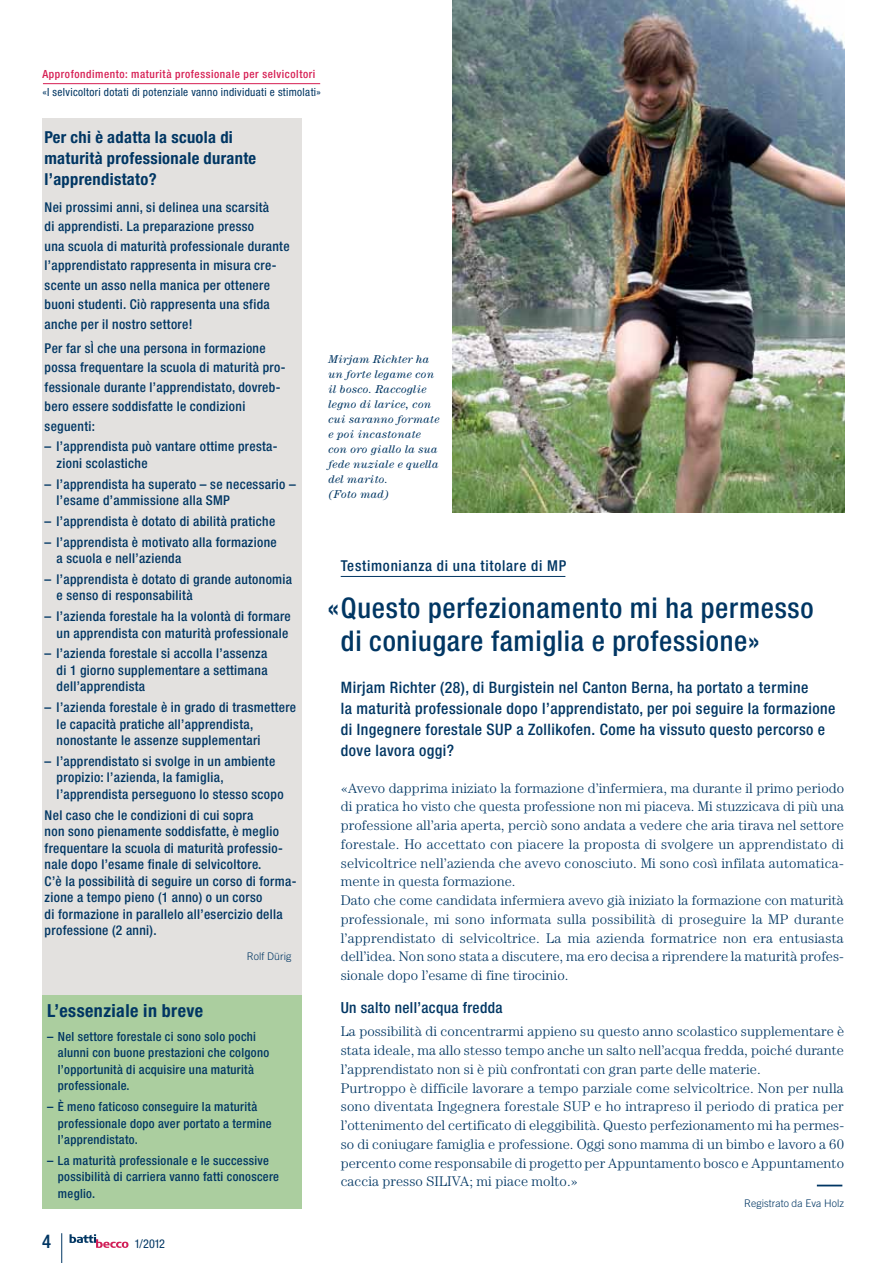
<style>
.page{position:relative;width:893px;height:1263px;background:#fff}
.page>*{position:absolute;margin:0;border:0;box-sizing:border-box;transform-origin:0 0}
.t1{font:500 condensed 28.5px/33px "Helvetica Neue";letter-spacing:.025em;color:#003663}
.t2{font:500 condensed 18.75px "Helvetica Neue";color:#003663}
.t3{font:700 condensed 18px "Helvetica Neue";letter-spacing:.025em;color:#003663}
.t4{font:700 condensed 16.5px/21px "Helvetica Neue";letter-spacing:.02em;color:#003663}
.t5{font:500 condensed 15.75px/21px "Helvetica Neue";letter-spacing:.03em;color:#003663}
.t6{font:500 condensed 15.3px "Helvetica Neue";letter-spacing:.025em;color:#003663}
.t7{font:500 condensed 15px "Helvetica Neue";letter-spacing:.05em;color:#003663}
.t8{font:300 13.95px/18.8px "Century";letter-spacing:.005em;color:#003663}
.t9{font:500 condensed 13.5px/16.5px "Helvetica Neue";letter-spacing:.025em;color:#003663}
.t10{font:500 condensed 12.6px/16.5px "Helvetica Neue";letter-spacing:.025em;color:#003663}
.t11{font:condensed 12.15px "Helvetica Neue";color:#003663}
.t12{font:italic 11.25px/15px "Century";letter-spacing:.025em;color:#003663}
.t13{font:condensed 11.25px "Helvetica Neue";letter-spacing:.03em;color:#003663}
.t14{font:500 condensed 11.25px "Helvetica Neue";letter-spacing:.05em;color:#d61e53}
.t15{font:300 10.5px "Trade Gothic";letter-spacing:.005em;color:#003663}
</style>
<div class="page">
<div style="left:43px;top:118px;width:259px;height:894px;background:#e3e1df"></div>
<svg style="left:70px;top:1234px;width:58px;height:14px"></svg>
<div style="left:43px;top:995px;width:259px;height:213px;background:#abce9f"></div>
<hr style="left:61px;top:1233px;width:1px;height:30px;background:#003663">
<img style="left:453px;top:0;width:391px;height:512px">
<hr style="left:817px;top:1184px;width:25px;height:2px;background:#003663">
<hr style="left:341px;top:576px;width:224px;height:1px;background:#003663">
<hr style="left:43px;top:83px;width:277px;height:1px;background:#d61e53">
<p class="t14" style="left:43px;top:67px;width:274px">Approfondimento: maturità professionale per selvicoltori</p>
<p class="t13" style="left:43px;top:85px;width:280px">«I selvicoltori dotati di potenziale vanno individuati e stimolati»</p>
<p class="t4" style="left:44px;top:127px;width:213px">Per chi è adatta la scuola di maturità professionale durante l’apprendistato?</p>
<p class="t9" style="left:45px;top:197px;width:246px;line-height:19.5px">Nei prossimi anni, si delinea una scarsità<br>di apprendisti. La preparazione presso<br>una scuola di maturità professionale durante l’apprendistato rappresenta in misura cre&shy;scente un asso nella manica per ottenere buoni studenti. Ciò rappresenta una sfida anche per il nostro settore!</p>
<p class="t9" style="left:45px;top:338px;width:242px;line-height:19.5px">Per far sÌ che una persona in formazione possa frequentare la scuola di maturità pro&shy;fessionale durante l’apprendistato, dovreb&shy;bero essere soddisfatte le condizioni seguenti:</p>
<p class="t9" style="left:57px;top:438px;width:222px;text-indent:-12px">– l’apprendista può vantare ottime presta&shy;zioni scolastiche</p>
<p class="t9" style="left:57px;top:475px;width:241px;text-indent:-12px">– l’apprendista ha superato – se necessario – l’esame d’ammissione alla SMP</p>
<p class="t9" style="left:45px;top:513px;width:232px">– l’apprendista è dotato di abilità pratiche</p>
<p class="t9" style="left:57px;top:533px;width:222px;text-indent:-12px">– l’apprendista è motivato alla formazione a scuola e nell’azienda</p>
<p class="t9" style="left:57px;top:571px;width:237px;text-indent:-12px">– l’apprendista è dotato di grande autonomia e senso di responsabilità</p>
<p class="t9" style="left:45px;top:608px;width:248px;text-align:right">– l’azienda forestale ha la volontà di formare un apprendista con maturità professionale</p>
<p class="t9" style="left:57px;top:645px;width:212px;text-align:justify;text-indent:-12px">– l’azienda forestale si accolla l’assenza di 1 giorno supplementare a settimana dell’apprendista</p>
<p class="t9" style="left:57px;top:699px;width:241px;text-indent:-12px">– l’azienda forestale è in grado di trasmettere le capacità pratiche all’apprendista, nonostante le assenze supplementari</p>
<p class="t9" style="left:57px;top:753px;width:228px;text-indent:-12px">– l’apprendistato si svolge in un ambiente propizio: l’azienda, la famiglia, l’apprendista perseguono lo stesso scopo</p>
<p class="t9" style="left:45px;top:806px;width:253px">Nel caso che le condizioni di cui sopra<br>non sono pienamente soddisfatte, è meglio frequentare la scuola di maturità professio&shy;nale dopo l’esame finale di selvicoltore.<br>C’è la possibilità di seguire un corso di forma&shy;zione a tempo pieno (1 anno) o un corso<br>di formazione in parallelo all’esercizio della professione (2 anni).</p>
<p class="t15" style="left:247px;top:950px;width:46px">Rolf Dürig</p>
<h3 class="t3" style="left:47px;top:999px;width:158px">L’essenziale in breve</h3>
<p class="t10" style="left:58px;top:1028px;width:213px;text-indent:-11px">– Nel settore forestale ci sono solo pochi alunni con buone prestazioni che colgono l’opportunità di acquisire una maturità professionale.</p>
<p class="t10" style="left:58px;top:1098px;width:215px;text-indent:-11px">– È meno faticoso conseguire la maturità professionale dopo aver portato a termine l’apprendistato.</p>
<p class="t10" style="left:58px;top:1152px;width:223px;text-indent:-11px">– La maturità professionale e le successive possibilità di carriera vanno fatti conoscere meglio.</p>
<h2 class="t2" style="left:42px;top:1230px;width:10px">4</h2>
<p class="t11" style="left:134px;top:1236px;width:32px">1/2012</p>
<p class="t12" style="left:328px;top:352px;width:113px">Mirjam Richter ha un forte legame con il bosco. Raccoglie legno di larice, con cui saranno formate e poi incastonate con oro giallo la sua fede nuziale e quella del marito.<br>(Foto mad)</p>
<p class="t7" style="left:341px;top:557px;width:227px">Testimonianza di una titolare di MP</p>
<h1 class="t1" style="left:341px;top:591px;width:474px;text-indent:-14px">«Questo perfezionamento mi ha permesso di coniugare famiglia e professione»</h1>
<p class="t5" style="left:341px;top:676px;width:496px">Mirjam Richter (28), di Burgistein nel Canton Berna, ha portato a termine<br>la maturità professionale dopo l’apprendistato, per poi seguire la formazione di Ingegnere forestale SUP a Zollikofen. Come ha vissuto questo percorso e dove lavora oggi?</p>
<p class="t8" style="left:341px;top:778px;width:505px">«Avevo dapprima iniziato la formazione d’infermiera, ma durante il primo periodo di pratica ho visto che questa professione non mi piaceva. Mi stuzzicava di più una professione all’aria aperta, perciò sono andata a vedere che aria tirava nel settore forestale. Ho accettato con piacere la proposta di svolgere un apprendistato di selvicoltrice nell’azienda che avevo conosciuto. Mi sono così infilata automatica&shy;mente in questa formazione.<br>Dato che come candidata infermiera avevo già iniziato la formazione con maturità professionale, mi sono informata sulla possibilità di proseguire la MP durante l’apprendistato di selvicoltrice. La mia azienda formatrice non era entusiasta dell’idea. Non sono stata a discutere, ma ero decisa a riprendere la maturità profes&shy;sionale dopo l’esame di fine tirocinio.</p>
<p class="t6" style="left:341px;top:998px;width:163px">Un salto nell’acqua fredda</p>
<p class="t8" style="left:341px;top:1022px;width:505px">La possibilità di concentrarmi appieno su questo anno scolastico supplementare è stata ideale, ma allo stesso tempo anche un salto nell’acqua fredda, poiché durante l’apprendistato non si è più confrontati con gran parte delle materie.<br>Purtroppo è difficile lavorare a tempo parziale come selvicoltrice. Non per nulla sono diventata Ingegnera forestale SUP e ho intrapreso il periodo di pratica per l’ottenimento del certificato di eleggibilità. Questo perfezionamento mi ha permes&shy;so di coniugare famiglia e professione. Oggi sono mamma di un bimbo e lavoro a 60 percento come responsabile di progetto per Appuntamento bosco e Appuntamento caccia presso SILIVA; mi piace molto.»</p>
<p class="t15" style="left:744px;top:1197px;width:101px">Registrato da Eva Holz</p>
</div>
